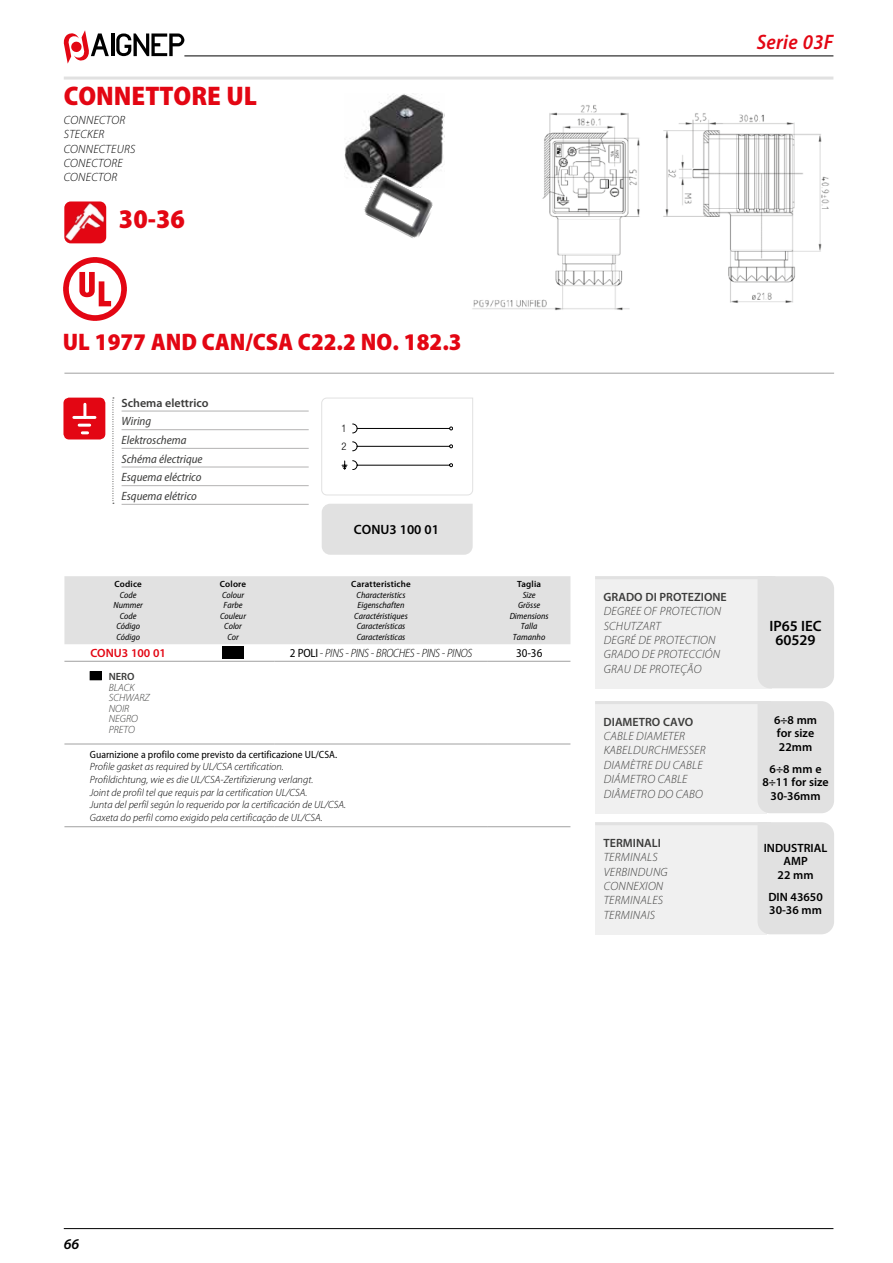
<style>
.page{position:relative;width:893px;height:1263px;background:#fff}
.page>*{position:absolute;margin:0;border:0;box-sizing:border-box;transform-origin:0 0}
.t1{font:900 semi-condensed 27px "Myriad Pro";color:#e30613}
.t2{font:900 semi-condensed 24px "Myriad Pro";color:#e30613}
.t3{font:italic 600 semi-condensed 21px "Myriad Pro";letter-spacing:.02em;color:#e30613}
.t4{font:600 15px/13.5px "Myriad Pro";color:#000;text-align:center}
.t5{font:italic 600 15px "Myriad Pro";color:#000}
.t6{font:600 13.5px "Myriad Pro";color:#000}
.t7{font:italic 300 12px/14.4px "Myriad Pro";letter-spacing:.02em;color:#3c3c3b}
.t8{font:600 12px/13.5px "Myriad Pro";color:#000}
.t9{font:italic semi-condensed 12px/18.6px "Myriad Pro";color:#3c3c3b}
.t10{font:600 12px "Myriad Pro";color:#3c3c3b}
.t11{font:italic 300 12px/14.4px "Myriad Pro";letter-spacing:.02em;color:#000}
.t12{font:italic 300 semi-condensed 12px "Myriad Pro";letter-spacing:-.02em;color:#000}
.t13{font:600 12px "Myriad Pro";color:#e30613}
.t14{font:semi-condensed 12px "Myriad Pro";color:#000}
.t15{font:italic 300 10.5px/12.6px "Myriad Pro";color:#000}
.t16{font:semi-condensed 10.5px "Myriad Pro";color:#000}
.t17{font:italic 300 10.5px/10.5px "Myriad Pro";color:#3c3c3b}
.t18{font:600 10.5px "Myriad Pro";color:#3c3c3b}
.t19{font:300 condensed 10.5px "Helvetica Neue LT Std";color:#000}
.t20{font:italic semi-condensed 9px/10.5px "Myriad Pro";color:#000;text-align:center}
.t21{font:600 9px "Myriad Pro";letter-spacing:.02em;color:#000}
.s1{font-weight:400;font-style:normal}
</style>
<div class="page">
<hr style="left:64px;top:1228px;width:769px;height:1px;background:#000">
<hr style="left:184px;top:56px;width:649px;height:1px;background:#000">
<hr style="left:111px;top:33px;width:3px;height:23px;background:#000">
<svg style="left:116px;top:33px;width:68px;height:23px"></svg>
<svg style="left:63px;top:30px;width:46px;height:34px"></svg>
<hr style="left:64px;top:77px;width:769px;height:3px;background:#e1e1e1">
<svg style="left:63px;top:257px;width:64px;height:64px"></svg>
<img style="left:344px;top:94px;width:100px;height:88px">
<img style="left:362px;top:175px;width:74px;height:63px">
<img style="left:64px;top:201px;width:42px;height:42px">
<div style="left:64px;top:576px;width:506px;height:68px;background:#e1e1e1"></div>
<hr style="left:64px;top:661px;width:128px;height:1px;background:#a1a1a1">
<hr style="left:192px;top:661px;width:82px;height:1px;background:#a1a1a1">
<hr style="left:274px;top:661px;width:214px;height:1px;background:#a1a1a1">
<hr style="left:488px;top:661px;width:82px;height:1px;background:#a1a1a1">
<hr style="left:64px;top:744px;width:128px;height:1px;background:#a1a1a1">
<hr style="left:192px;top:744px;width:82px;height:1px;background:#a1a1a1">
<hr style="left:274px;top:744px;width:214px;height:1px;background:#a1a1a1">
<hr style="left:488px;top:744px;width:82px;height:1px;background:#a1a1a1">
<hr style="left:64px;top:826px;width:128px;height:1px;background:#a1a1a1">
<hr style="left:192px;top:826px;width:82px;height:1px;background:#a1a1a1">
<hr style="left:274px;top:826px;width:214px;height:1px;background:#a1a1a1">
<hr style="left:488px;top:826px;width:82px;height:1px;background:#a1a1a1">
<div style="left:222px;top:646px;width:22px;height:13px;background:#000"></div>
<div style="left:90px;top:672px;width:11px;height:8px;background:#000"></div>
<div style="left:90px;top:671px;width:11px;height:9px;border:1px solid #000"></div>
<hr style="left:64px;top:373px;width:770px;height:1px;background:#a1a1a1">
<div style="left:322px;top:504px;width:151px;height:51px;background:#e1e1e1"></div>
<svg style="left:321px;top:397px;width:152px;height:99px"></svg>
<svg style="left:113px;top:398px;width:1px;height:106px"></svg>
<hr style="left:122px;top:411px;width:187px;height:1px;background:#b3b2b2">
<hr style="left:122px;top:429px;width:187px;height:1px;background:#b3b2b2">
<hr style="left:122px;top:448px;width:187px;height:1px;background:#b3b2b2">
<hr style="left:122px;top:467px;width:187px;height:1px;background:#b3b2b2">
<hr style="left:122px;top:485px;width:187px;height:1px;background:#b3b2b2">
<hr style="left:122px;top:504px;width:187px;height:1px;background:#b3b2b2">
<div style="left:63px;top:398px;width:42px;height:41px;background:#e30613;border-radius:6px"></div>
<hr style="left:74px;top:416px;width:21px;height:3px;background:#fff">
<svg style="left:79px;top:424px;width:11px;height:10px"></svg>
<svg style="left:83px;top:404px;width:3px;height:12px"></svg>
<img style="left:472px;top:105px;width:357px;height:206px">
<div style="left:595px;top:701px;width:172px;height:112px;background:#f0f0f0"></div>
<hr style="left:595px;top:701px;width:176px;height:3px;background:#e1e1e1">
<div style="left:595px;top:822px;width:172px;height:112px;background:#f0f0f0"></div>
<hr style="left:595px;top:822px;width:176px;height:3px;background:#e1e1e1">
<div style="left:758px;top:701px;width:76px;height:112px;background:#e1e1e1"></div>
<div style="left:758px;top:822px;width:76px;height:112px;background:#e1e1e1"></div>
<div style="left:595px;top:576px;width:176px;height:112px;background:#f0f0f0"></div>
<hr style="left:595px;top:576px;width:180px;height:3px;background:#e1e1e1">
<div style="left:758px;top:576px;width:76px;height:112px;background:#e1e1e1"></div>
<h1 class="t1" style="left:64px;top:81px;width:195px">CONNETTORE UL</h1>
<p class="t11" style="left:64px;top:113px;width:73px">CONNECTOR<br>STECKER<br>CONNECTEURS<br>CONECTORE<br>CONECTOR</p>
<h1 class="t1" style="left:119px;top:204px;width:67px">30-36</h1>
<h2 class="t2" style="left:63px;top:329px;width:400px">UL 1977 AND CAN/CSA C22.2 NO. 182.3</h2>
<p class="t10" style="left:122px;top:396px;width:89px">Schema elettrico</p>
<p class="t9" style="left:122px;top:412px;width:83px">Wiring<br>Elektroschema<br>Schéma électrique<br>Esquema eléctrico<br>Esquema elétrico</p>
<p class="t21" style="left:115px;top:579px;width:29px">Codice</p>
<p class="t20" style="left:114px;top:590px;width:31px">Code<br>Nummer<br>Code<br>Código<br>Código</p>
<p class="t21" style="left:220px;top:579px;width:28px">Colore</p>
<p class="t20" style="left:220px;top:590px;width:27px">Colour<br>Farbe<br>Couleur<br>Color<br>Cor</p>
<p class="t19" style="left:342px;top:422px;width:7px">1</p>
<p class="t19" style="left:342px;top:440px;width:7px">2</p>
<p class="t6" style="left:354px;top:522px;width:87px">CONU3 100 01</p>
<p class="t21" style="left:351px;top:579px;width:61px">Caratteristiche</p>
<p class="t20" style="left:354px;top:590px;width:55px">Characteristics<br>Eigenschaften<br>Caractéristiques<br>Características<br>Características</p>
<p class="t21" style="left:517px;top:579px;width:25px">Taglia</p>
<p class="t20" style="left:510px;top:590px;width:40px">Size<br>Grösse<br>Dimensions<br>Talla<br>Tamanho</p>
<p class="t13" style="left:91px;top:647px;width:77px">CONU3 100 01</p>
<p class="t12" style="left:290px;top:646px;width:184px"><span class="s1">2 POLI</span> - PINS - PINS - BROCHES - PINS - PINOS</p>
<p class="t14" style="left:516px;top:647px;width:28px">30-36</p>
<p class="t18" style="left:109px;top:671px;width:27px">NERO</p>
<p class="t17" style="left:109px;top:682px;width:43px">BLACK<br>SCHWARZ<br>NOIR<br>NEGRO<br>PRETO</p>
<p class="t16" style="left:90px;top:749px;width:249px">Guarnizione a profilo come previsto da certificazione UL/CSA.</p>
<p class="t15" style="left:90px;top:761px;width:258px">Profile gasket as required by UL/CSA certification.<br>Profildichtung, wie es die UL/CSA-Zertifizierung verlangt.<br>Joint de profil tel que requis par la certification UL/CSA.<br>Junta del perfil según lo requerido por la certificación de UL/CSA.<br>Gaxeta do perfil como exigido pela certificação de UL/CSA.</p>
<h3 class="t3" style="left:757px;top:31px;width:78px">Serie 03F</h3>
<p class="t10" style="left:604px;top:590px;width:125px">GRADO DI PROTEZIONE</p>
<p class="t7" style="left:604px;top:604px;width:119px">DEGREE OF PROTECTION<br>SCHUTZART<br>DEGRÉ DE PROTECTION<br>GRADO DE PROTECCIÓN<br>GRAU DE PROTEÇÃO</p>
<p class="t10" style="left:604px;top:715px;width:91px">DIAMETRO CAVO</p>
<p class="t7" style="left:604px;top:729px;width:103px">CABLE DIAMETER<br>KABELDURCHMESSER<br>DIAMÈTRE DU CABLE<br>DIÁMETRO CABLE<br>DIÂMETRO DO CABO</p>
<p class="t10" style="left:604px;top:836px;width:59px">TERMINALI</p>
<p class="t7" style="left:604px;top:850px;width:65px">TERMINALS<br>VERBINDUNG<br>CONNEXION<br>TERMINALES<br>TERMINAIS</p>
<h3 class="t4" style="left:769px;top:620px;width:54px">IP65 IEC<br>60529</h3>
<p class="t8" style="left:774px;top:713px;width:45px">6÷8 mm for size<br>22mm</p>
<p class="t8" style="left:762px;top:762px;width:68px;text-align:center">6÷8 mm e<br>8÷11 for size<br>30-36mm</p>
<p class="t8" style="left:764px;top:841px;width:65px;text-align:center">INDUSTRIAL<br>AMP<br>22 mm</p>
<p class="t8" style="left:768px;top:890px;width:56px">DIN 43650<br>30-36 mm</p>
<h3 class="t5" style="left:64px;top:1236px;width:17px">66</h3>
</div>
